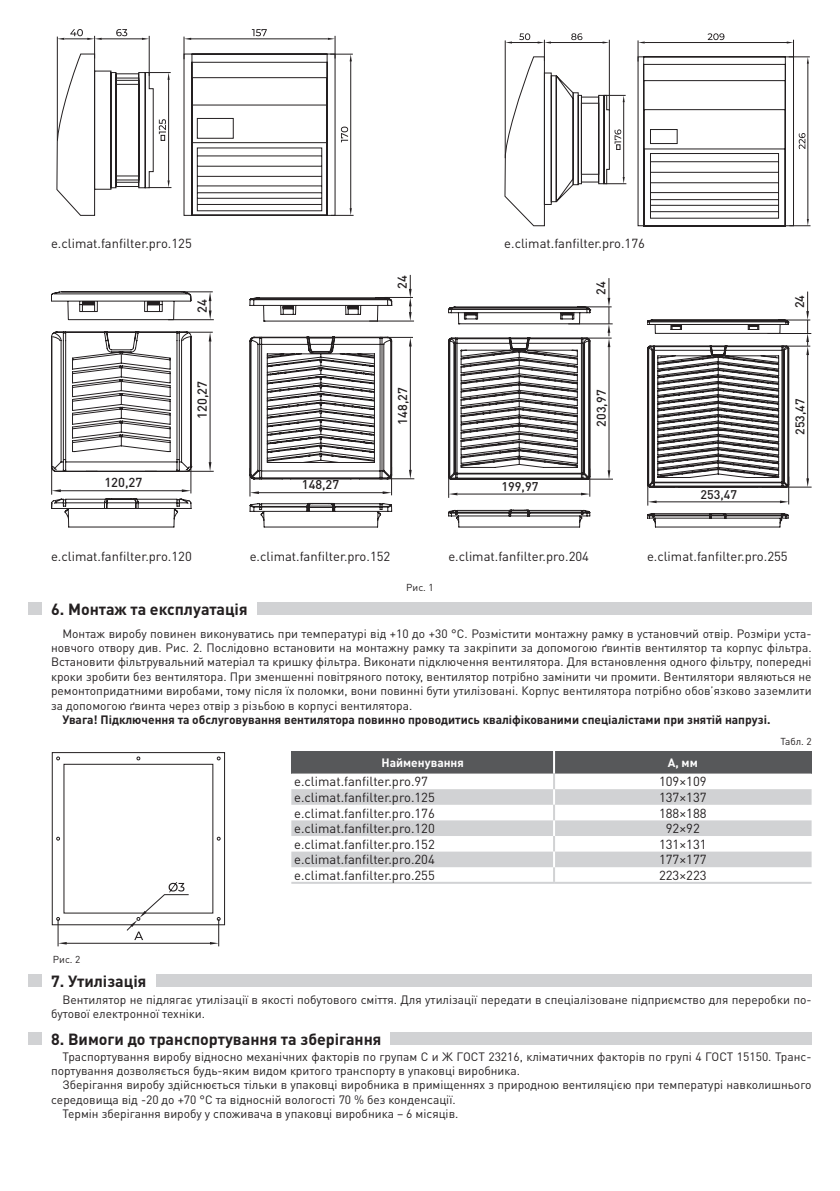
<style>
.page{position:relative;width:840px;height:1191px;background:#fff}
.page>*{position:absolute;margin:0;border:0;box-sizing:border-box;transform-origin:0 0}
.t1{font:700 16px "DIN Pro";color:#231f20}
.t2{font:13px "DIN Pro";color:#231f20}
.t3{font:500 13px "DIN Pro";color:#231f20}
.t4{font:500 12.6px "DIN Pro";color:#231f20}
.t5{font:500 12.4px "DIN Pro";color:#231f20}
.t6{font:12px/14.4px "DIN Pro";color:#231f20}
.t7{font:700 12px "DIN Pro";color:#231f20}
.t8{font:700 12px "DIN Pro";color:#fff}
.t9{font:10px "DIN Pro";color:#231f20}
</style>
<div class="page">
<svg style="left:504px;top:56px;width:285px;height:170px"></svg>
<hr style="left:807px;top:62px;width:1px;height:158px;background:#231f20">
<svg style="left:798px;top:133px;width:7px;height:16px"></svg>
<svg style="left:789px;top:219px;width:21px;height:7px"></svg>
<svg style="left:555px;top:74px;width:71px;height:130px"></svg>
<hr style="left:644px;top:42px;width:143px;height:1px;background:#231f20">
<svg style="left:707px;top:33px;width:17px;height:7px"></svg>
<svg style="left:637px;top:40px;width:7px;height:22px"></svg>
<svg style="left:786px;top:40px;width:23px;height:24px"></svg>
<hr style="left:504px;top:40px;width:1px;height:118px;background:#231f20">
<hr style="left:549px;top:42px;width:54px;height:1px;background:#231f20">
<svg style="left:571px;top:33px;width:11px;height:7px"></svg>
<hr style="left:608px;top:40px;width:1px;height:71px;background:#231f20">
<svg style="left:505px;top:33px;width:45px;height:28px"></svg>
<svg style="left:56px;top:53px;width:279px;height:163px"></svg>
<hr style="left:350px;top:60px;width:1px;height:149px;background:#231f20">
<svg style="left:341px;top:127px;width:7px;height:15px"></svg>
<svg style="left:331px;top:208px;width:22px;height:8px"></svg>
<hr style="left:191px;top:39px;width:136px;height:1px;background:#231f20">
<svg style="left:252px;top:29px;width:15px;height:7px"></svg>
<svg style="left:183px;top:37px;width:8px;height:22px"></svg>
<svg style="left:327px;top:36px;width:25px;height:25px"></svg>
<hr style="left:57px;top:37px;width:1px;height:103px;background:#231f20">
<hr style="left:101px;top:39px;width:41px;height:1px;background:#231f20">
<svg style="left:116px;top:29px;width:11px;height:7px"></svg>
<svg style="left:142px;top:38px;width:7px;height:2px"></svg>
<hr style="left:149px;top:36px;width:1px;height:40px;background:#231f20">
<svg style="left:57px;top:29px;width:45px;height:29px"></svg>
<hr style="left:168px;top:79px;width:1px;height:102px;background:#231f20">
<svg style="left:159px;top:119px;width:7px;height:21px"></svg>
<svg style="left:149px;top:180px;width:22px;height:8px"></svg>
<svg style="left:148px;top:72px;width:23px;height:8px"></svg>
<svg style="left:51px;top:331px;width:163px;height:196px"></svg>
<hr style="left:168px;top:319px;width:46px;height:1px;background:#231f20">
<svg style="left:51px;top:291px;width:162px;height:29px"></svg>
<svg style="left:249px;top:275px;width:165px;height:252px"></svg>
<svg style="left:448px;top:278px;width:164px;height:249px"></svg>
<svg style="left:647px;top:291px;width:164px;height:236px"></svg>
<div style="left:253px;top:602px;width:558px;height:12px;background:#d1d2d4"></div>
<div style="left:28px;top:602px;width:15px;height:12px;background:#d1d2d4"></div>
<div style="left:248px;top:602px;width:9px;height:12px;background:#fff"></div>
<div style="left:291px;top:751px;width:262px;height:22px;background:#57585a"></div>
<div style="left:553px;top:751px;width:258px;height:22px;background:#57585a"></div>
<svg style="left:291px;top:773px;width:520px;height:108px"></svg>
<svg style="left:291px;top:789px;width:520px;height:78px;fill:#d1d2d4"></svg>
<hr style="left:552px;top:751px;width:2px;height:22px;background:#fff">
<hr style="left:291px;top:881px;width:262px;height:2px;background:#d1d2d4">
<hr style="left:553px;top:881px;width:258px;height:2px;background:#d1d2d4">
<svg style="left:552px;top:773px;width:2px;height:108px"></svg>
<svg style="left:51px;top:752px;width:174px;height:194px"></svg>
<div style="left:382px;top:1032px;width:429px;height:12px;background:#d1d2d4"></div>
<div style="left:152px;top:974px;width:659px;height:12px;background:#d1d2d4"></div>
<div style="left:28px;top:974px;width:15px;height:12px;background:#d1d2d4"></div>
<div style="left:28px;top:1032px;width:15px;height:12px;background:#d1d2d4"></div>
<div style="left:381px;top:1032px;width:8px;height:12px;background:#fff"></div>
<div style="left:147px;top:974px;width:9px;height:12px;background:#fff"></div>
<p class="t2" style="left:51px;top:235px;width:142px">e.climat.fanfilter.pro.125</p>
<p class="t2" style="left:504px;top:235px;width:142px">e.climat.fanfilter.pro.176</p>
<p class="t3" style="left:193px;top:313px;width:15px;rotate:-90deg">24</p>
<p class="t4" style="left:394px;top:288px;width:15px;rotate:-90deg">24</p>
<p class="t4" style="left:592px;top:295px;width:15px;rotate:-90deg">24</p>
<p class="t5" style="left:791px;top:308px;width:15px;rotate:-90deg">24</p>
<p class="t3" style="left:193px;top:419px;width:39px;rotate:-90deg">120,27</p>
<p class="t4" style="left:394px;top:424px;width:39px;rotate:-90deg">148,27</p>
<p class="t4" style="left:592px;top:426px;width:38px;rotate:-90deg">203,97</p>
<p class="t5" style="left:791px;top:435px;width:38px;rotate:-90deg">253,47</p>
<p class="t3" style="left:104px;top:474px;width:39px">120,27</p>
<p class="t4" style="left:302px;top:477px;width:39px">148,27</p>
<p class="t4" style="left:501px;top:478px;width:38px">199,97</p>
<p class="t5" style="left:700px;top:486px;width:38px">253,47</p>
<p class="t2" style="left:51px;top:548px;width:142px">e.climat.fanfilter.pro.120</p>
<p class="t2" style="left:249px;top:548px;width:142px">e.climat.fanfilter.pro.152</p>
<p class="t2" style="left:448px;top:548px;width:142px">e.climat.fanfilter.pro.204</p>
<p class="t2" style="left:646px;top:548px;width:142px">e.climat.fanfilter.pro.255</p>
<p class="t9" style="left:406px;top:581px;width:29px">Рис. 1</p>
<h1 class="t1" style="left:51px;top:598px;width:198px">6. Монтаж та експлуатація</h1>
<p class="t6" style="left:51px;top:626px;width:761px;text-align:justify;text-indent:11px">Монтаж виробу повинен виконуватись при температурі від +10 до +30 °С. Розмістити монтажну рамку в установчий отвір. Розміри уста&shy;новчого отвору див. Рис. 2. Послідовно встановити на монтажну рамку та закріпити за допомогою ґвинтів вентилятор та корпус фільтра.<br>Встановити фільтрувальний матеріал та кришку фільтра. Виконати підключення вентилятора. Для встановлення одного фільтру, попередні кроки зробити без вентилятора. При зменшенні повітряного потоку, вентилятор потрібно замінити чи промити. Вентилятори являються не ремонтопридатними виробами, тому після їх поломки, вони повинні бути утилізовані. Корпус вентилятора потрібно обов’язково заземлити за допомогою ґвинта через отвір з різьбою в корпусі вентилятора.</p>
<p class="t7" style="left:62px;top:712px;width:709px">Увага! Підключення та обслуговування вентилятора повинно проводитись кваліфікованими спеціалістами при знятій напрузі.</p>
<p class="t8" style="left:381px;top:754px;width:84px">Найменування</p>
<p class="t8" style="left:667px;top:754px;width:32px">А, мм</p>
<p class="t2" style="left:294px;top:773px;width:135px">e.climat.fanfilter.pro.97</p>
<p class="t2" style="left:658px;top:773px;width:49px">109×109</p>
<p class="t2" style="left:294px;top:789px;width:142px">e.climat.fanfilter.pro.125</p>
<p class="t2" style="left:658px;top:789px;width:49px">137×137</p>
<p class="t2" style="left:294px;top:804px;width:142px">e.climat.fanfilter.pro.176</p>
<p class="t2" style="left:658px;top:804px;width:49px">188×188</p>
<p class="t2" style="left:294px;top:820px;width:142px">e.climat.fanfilter.pro.120</p>
<p class="t2" style="left:665px;top:820px;width:35px">92×92</p>
<p class="t2" style="left:294px;top:836px;width:142px">e.climat.fanfilter.pro.152</p>
<p class="t2" style="left:658px;top:836px;width:49px">131×131</p>
<p class="t2" style="left:294px;top:851px;width:142px">e.climat.fanfilter.pro.204</p>
<p class="t2" style="left:658px;top:851px;width:49px">177×177</p>
<p class="t2" style="left:294px;top:867px;width:142px">e.climat.fanfilter.pro.255</p>
<p class="t2" style="left:658px;top:867px;width:49px">223×223</p>
<p class="t9" style="left:780px;top:734px;width:33px">Табл. 2</p>
<p class="t9" style="left:53px;top:953px;width:29px">Рис. 2</p>
<h1 class="t1" style="left:51px;top:970px;width:97px">7. Утилізація</h1>
<p class="t6" style="left:51px;top:992px;width:761px;text-indent:11px">Вентилятор не підлягає утилізації в якості побутового сміття. Для утилізації передати в спеціалізоване підприємство для переробки по&shy;бутової електронної техніки.</p>
<h1 class="t1" style="left:51px;top:1028px;width:332px">8. Вимоги до транспортування та зберігання</h1>
<p class="t6" style="left:51px;top:1048px;width:761px;text-indent:11px">Траспортування виробу відносно механічних факторів по групам С и Ж ГОСТ 23216, кліматичних факторів по групі 4 ГОСТ 15150. Транс&shy;портування дозволяється будь-яким видом критого транспорту в упаковці виробника.</p>
<p class="t6" style="left:62px;top:1077px;width:750px">Зберігання виробу здійснюється тільки в упаковці виробника в приміщеннях з природною вентиляцією при температурі навколишнього</p>
<p class="t6" style="left:51px;top:1092px;width:406px">середовища від -20 до +70 °С та відносній вологості 70 % без конденсації.</p>
<p class="t6" style="left:62px;top:1106px;width:397px">Термін зберігання виробу у споживача в упаковці виробника – 6 місяців.</p>
</div>
